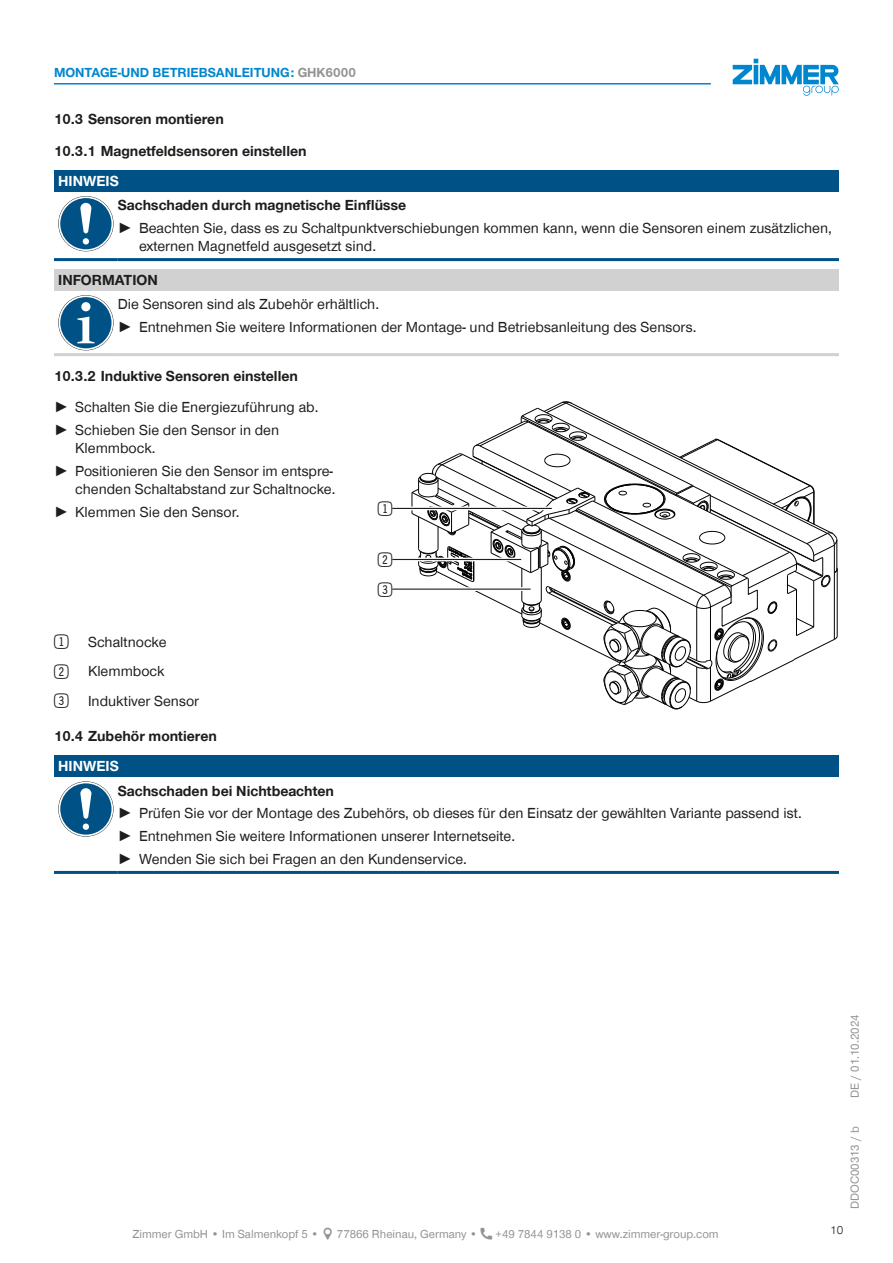
<style>
.page{position:relative;width:893px;height:1263px;background:#fff}
.page>*{position:absolute;margin:0;border:0;box-sizing:border-box;transform-origin:0 0}
.t1{font:24px/51px "Double Digits Super Square";color:#1d1d1b}
.CB_AF_TD-Text{font:15px/18px "Zimmer Group Sans Global";color:#1d1d1b}
.CB_AF_TD-Text-2{font:700 15px "Zimmer Group Sans Global";color:#1d1d1b}
.CB_AF_TD-Signalwort{font:700 15px "Zimmer Group Sans Global";color:#fff}
.CB_AF_TD-Signalwort-2{font:700 15px "Zimmer Group Sans Global";color:#1d1d1b}
.CB_AF_TD-Kopfzeile{font:700 13.5px "Zimmer Group Sans Global";color:#0086ce}
.CB_AF_TD-Fusszeile{font:12px "Zimmer Group Sans Global";color:#939292}
.CB_AF_TD-Seitenrand{font:12px "Zimmer Group Sans";color:#939292}
.CB_AF_Seitenzahl_rechts{font:300 12px "Zimmer Group Sans";color:#1d1d1b}
.s1{color:#939292}
.s2{font-family:"Zimmer Group Sans"}
</style>
<div class="page">
<svg style="left:733px;top:59px;width:106px;height:37px"></svg>
<div style="left:54px;top:171px;width:785px;height:21px;background:#005286"></div>
<hr style="left:54px;top:258px;width:64px;height:3px;background:#005286">
<hr style="left:118px;top:258px;width:721px;height:3px;background:#005286">
<svg style="left:58px;top:196px;width:56px;height:55px"></svg>
<svg style="left:59px;top:196px;width:54px;height:55px"></svg>
<div style="left:60px;top:198px;width:52px;height:51px;background:#005286;border-radius:50%"></div>
<div style="left:83px;top:238px;width:6px;height:7px;background:#fff;border-radius:50%"></div>
<svg style="left:80px;top:203px;width:11px;height:30px"></svg>
<div style="left:54px;top:270px;width:785px;height:21px;background:#d1d1d1"></div>
<hr style="left:54px;top:353px;width:64px;height:3px;background:#d1d1d1">
<hr style="left:118px;top:353px;width:721px;height:3px;background:#d1d1d1">
<svg style="left:58px;top:295px;width:56px;height:55px"></svg>
<svg style="left:59px;top:295px;width:54px;height:55px"></svg>
<div style="left:60px;top:297px;width:52px;height:51px;background:#005286;border-radius:50%"></div>
<svg style="left:77px;top:317px;width:18px;height:26px"></svg>
<div style="left:81px;top:302px;width:9px;height:9px;background:#fff;border-radius:50%"></div>
<svg style="left:411px;top:401px;width:427px;height:309px"></svg>
<svg style="left:392px;top:506px;width:160px;height:4px"></svg>
<hr style="left:392px;top:508px;width:160px;height:1px;background:#1d1d1b">
<hr style="left:392px;top:558px;width:129px;height:3px;background:#fff">
<hr style="left:392px;top:559px;width:129px;height:1px;background:#1d1d1b">
<hr style="left:392px;top:587px;width:139px;height:4px;background:#fff">
<hr style="left:392px;top:588px;width:139px;height:2px;background:#1d1d1b">
<div style="left:54px;top:756px;width:785px;height:21px;background:#005286"></div>
<hr style="left:54px;top:871px;width:64px;height:3px;background:#005286">
<hr style="left:118px;top:871px;width:721px;height:3px;background:#005286">
<svg style="left:58px;top:781px;width:56px;height:56px"></svg>
<svg style="left:59px;top:782px;width:54px;height:54px"></svg>
<div style="left:60px;top:783px;width:52px;height:52px;background:#005286;border-radius:50%"></div>
<div style="left:83px;top:823px;width:6px;height:7px;background:#fff;border-radius:50%"></div>
<svg style="left:80px;top:788px;width:11px;height:31px"></svg>
<hr style="left:54px;top:83px;width:657px;height:2px;background:#0086ce">
<p class="CB_AF_TD-Kopfzeile" style="left:54px;top:65px;width:303px">MONTAGE-UND BETRIEBSANLEITUNG: <span class="s1">GHK6000</span></p>
<p class="CB_AF_TD-Text-2" style="left:54px;top:110px;width:171px">10.3 Sensoren montieren</p>
<p class="CB_AF_TD-Text-2" style="left:54px;top:142px;width:254px">10.3.1 Magnetfeldsensoren einstellen</p>
<p class="CB_AF_TD-Signalwort" style="left:58px;top:172px;width:62px">HINWEIS</p>
<p class="CB_AF_TD-Text-2" style="left:118px;top:196px;width:290px">Sachschaden durch magnetische Einflüsse</p>
<p class="CB_AF_TD-Text" style="left:139px;top:219px;width:694px;text-indent:-21px"><span class="s2">►</span> Beachten Sie, dass es zu Schaltpunktverschiebungen kommen kann, wenn die Sensoren einem zusätzlichen, externen Magnetfeld ausgesetzt sind.</p>
<p class="CB_AF_TD-Signalwort-2" style="left:58px;top:271px;width:101px">INFORMATION</p>
<p class="CB_AF_TD-Text" style="left:118px;top:295px;width:263px">Die Sensoren sind als Zubehör erhältlich.</p>
<p class="CB_AF_TD-Text" style="left:118px;top:318px;width:580px"><span class="s2">►</span> Entnehmen Sie weitere Informationen der Montage- und Betriebsanleitung des Sensors.</p>
<p class="CB_AF_TD-Text-2" style="left:54px;top:367px;width:246px">10.3.2 Induktive Sensoren einstellen</p>
<p class="CB_AF_TD-Text" style="left:54px;top:398px;width:266px"><span class="s2">►</span> Schalten Sie die Energiezuführung ab.</p>
<p class="CB_AF_TD-Text" style="left:75px;top:421px;width:205px;text-indent:-21px"><span class="s2">►</span> Schieben Sie den Sensor in den<br>Klemmbock.</p>
<p class="CB_AF_TD-Text" style="left:54px;top:462px;width:283px;text-align:right"><span class="s2">►</span> Positionieren Sie den Sensor im entspre&shy;chenden Schaltabstand zur Schaltnocke.</p>
<p class="CB_AF_TD-Text" style="left:54px;top:502px;width:187px"><span class="s2">►</span> Klemmen Sie den Sensor.</p>
<p class="t1" style="left:378px;top:482px;width:20px">1<br>2</p>
<p class="t1" style="left:378px;top:562px;width:20px">3</p>
<p class="t1" style="left:54px;top:614px;width:20px">1</p>
<p class="CB_AF_TD-Text" style="left:88px;top:632px;width:80px">Schaltnocke</p>
<p class="t1" style="left:54px;top:644px;width:20px">2</p>
<p class="CB_AF_TD-Text" style="left:88px;top:662px;width:78px">Klemmbock</p>
<p class="t1" style="left:54px;top:674px;width:20px">3</p>
<p class="CB_AF_TD-Text" style="left:88px;top:692px;width:113px">Induktiver Sensor</p>
<p class="CB_AF_TD-Text-2" style="left:54px;top:727px;width:165px">10.4 Zubehör montieren</p>
<p class="CB_AF_TD-Signalwort" style="left:58px;top:757px;width:62px">HINWEIS</p>
<p class="CB_AF_TD-Text-2" style="left:118px;top:782px;width:218px">Sachschaden bei Nichtbeachten</p>
<p class="CB_AF_TD-Text" style="left:118px;top:804px;width:685px"><span class="s2">►</span> Prüfen Sie vor der Montage des Zubehörs, ob dieses für den Einsatz der gewählten Variante passend ist.</p>
<p class="CB_AF_TD-Text" style="left:118px;top:827px;width:399px"><span class="s2">►</span> Entnehmen Sie weitere Informationen unserer Internetseite.</p>
<p class="CB_AF_TD-Text" style="left:118px;top:850px;width:351px"><span class="s2">►</span> Wenden Sie sich bei Fragen an den Kundenservice.</p>
<p class="CB_AF_TD-Fusszeile" style="left:132px;top:1227px;width:188px">Zimmer GmbH • Im Salmenkopf 5 •</p>
<p class="CB_AF_TD-Fusszeile" style="left:337px;top:1227px;width:142px">77866 Rheinau, Germany •</p>
<p class="CB_AF_TD-Fusszeile" style="left:496px;top:1227px;width:225px">+49 7844 9138 0 • www.zimmer-group.com</p>
<p class="CB_AF_TD-Seitenrand" style="left:847px;top:1097px;width:85px;rotate:-90deg">DE / 01.10.2024</p>
<p class="CB_AF_TD-Seitenrand" style="left:847px;top:1209px;width:84px;rotate:-90deg">DDOC00313 / b</p>
<p class="CB_AF_Seitenzahl_rechts" style="left:830px;top:1222px;width:15px">10</p>
</div>
